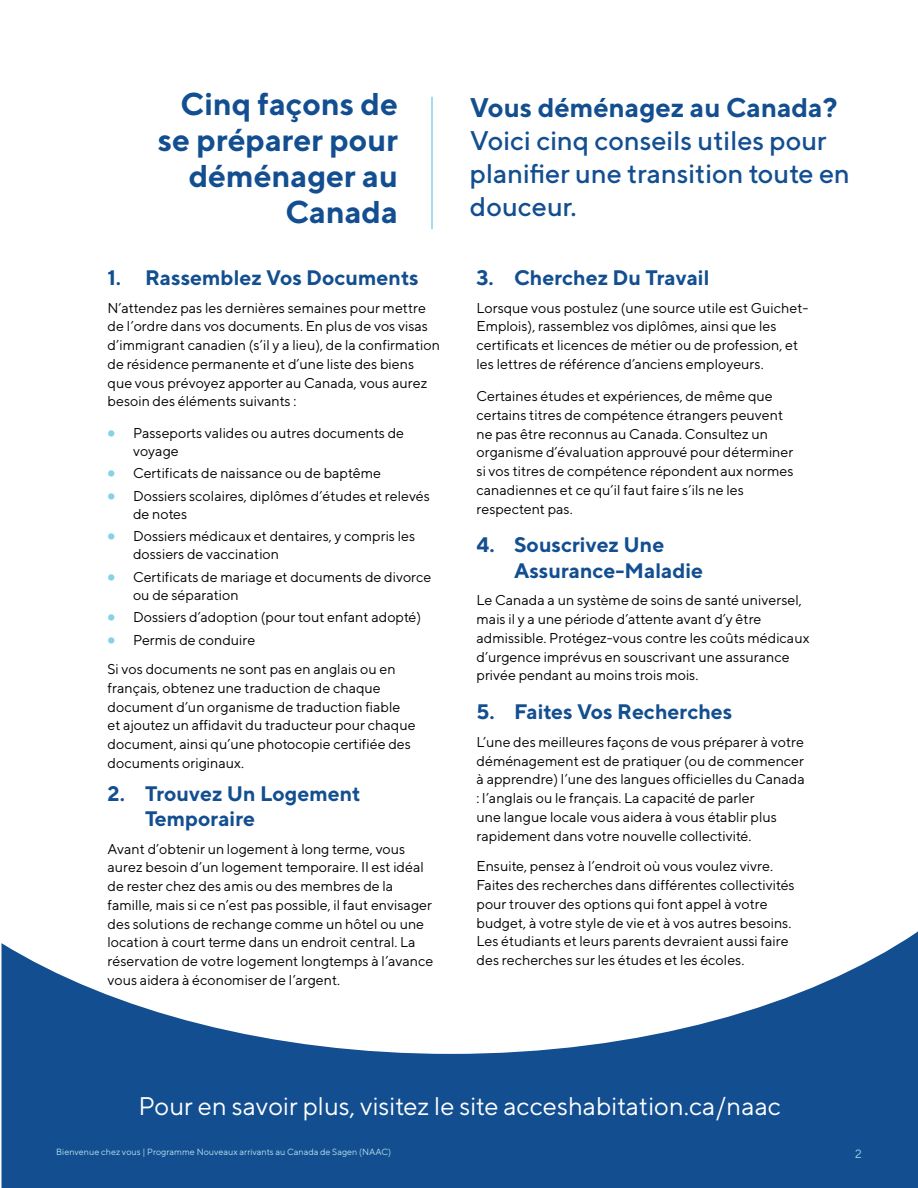
<style>
.page{position:relative;width:918px;height:1188px;background:#fff}
.page>*{position:absolute;margin:0;border:0;box-sizing:border-box;transform-origin:0 0}
.t1{font:700 31.5px/36px "TT Norms";color:#134f90;text-align:right}
.t2{font:500 27px/33px "TT Norms";color:#134f90}
.t3{font:700 27px "TT Norms";color:#134f90}
.t4{font:25.5px "TT Norms";color:#fff}
.t5{font:700 21px/25.2px "TT Norms";color:#134f90}
.t6{font:14.25px/18.8px "TT Norms";color:#000}
.t7{font:12px "TT Norms";color:#95d5e9}
.t8{font:9px "TT Norms";color:#b4e0ee}
.s1{font-family:"Circular TT";font-weight:900;font-size:15px;color:#87d1e6}
</style>
<div class="page">
<hr style="left:431px;top:97px;width:2px;height:132px;background:#85d1e6">
<svg style="left:2px;top:932px;width:916px;height:256px;fill:#134f90"></svg>
<h1 class="t1" style="left:158px;top:85px;width:242px">Cinq façons de se préparer pour déménager au<br>Canada</h1>
<h3 class="t5" style="left:108px;top:265px;width:313px">1. Rassemblez Vos Documents</h3>
<p class="t6" style="left:108px;top:298px;width:334px">N’attendez pas les dernières semaines pour mettre de l’ordre dans vos documents. En plus de vos visas d’immigrant canadien (s’il y a lieu), de la confirmation de résidence permanente et d’une liste des biens que vous prévoyez apporter au Canada, vous aurez besoin des éléments suivants :</p>
<p class="t6" style="left:133px;top:424px;width:273px;line-height:18px;text-indent:-26px"><span class="s1">•</span> Passeports valides ou autres documents de voyage</p>
<p class="t6" style="left:108px;top:464px;width:275px"><span class="s1">•</span> Certificats de naissance ou de baptême</p>
<p class="t6" style="left:133px;top:487px;width:298px;line-height:18px;text-indent:-26px"><span class="s1">•</span> Dossiers scolaires, diplômes d’études et relevés de notes</p>
<p class="t6" style="left:133px;top:527px;width:284px;line-height:18px;text-indent:-26px"><span class="s1">•</span> Dossiers médicaux et dentaires, y compris les dossiers de vaccination</p>
<p class="t6" style="left:133px;top:568px;width:300px;line-height:18px;text-indent:-26px"><span class="s1">•</span> Certificats de mariage et documents de divorce ou de séparation</p>
<p class="t6" style="left:108px;top:608px;width:315px"><span class="s1">•</span> Dossiers d’adoption (pour tout enfant adopté)</p>
<p class="t6" style="left:108px;top:625px;width:290px;line-height:29.2px"><span class="s1">•</span> Permis de conduire<br>Si vos documents ne sont pas en anglais ou en</p>
<p class="t6" style="left:108px;top:678px;width:310px">français, obtenez une traduction de chaque document d’un organisme de traduction fiable et ajoutez un affidavit du traducteur pour chaque document, ainsi qu’une photocopie certifiée des documents originaux.</p>
<h3 class="t5" style="left:145px;top:780px;width:217px;text-indent:-38px">2. Trouvez Un Logement<br>Temporaire</h3>
<p class="t6" style="left:108px;top:839px;width:327px">Avant d’obtenir un logement à long terme, vous aurez besoin d’un logement temporaire. Il est idéal de rester chez des amis ou des membres de la famille, mais si ce n’est pas possible, il faut envisager des solutions de rechange comme un hôtel ou une location à court terme dans un endroit central. La réservation de votre logement longtemps à l’avance vous aidera à économiser de l’argent.</p>
<h2 class="t3" style="left:470px;top:90px;width:369px">Vous déménagez au Canada?</h2>
<h2 class="t2" style="left:470px;top:123px;width:381px">Voici cinq conseils utiles pour planifier une transition toute en douceur.</h2>
<h3 class="t5" style="left:477px;top:265px;width:234px">3. Cherchez Du Travail</h3>
<p class="t6" style="left:477px;top:298px;width:334px">Lorsque vous postulez (une source utile est Guichet-Emplois), rassemblez vos diplômes, ainsi que les certificats et licences de métier ou de profession, et les lettres de référence d’anciens employeurs.</p>
<p class="t6" style="left:477px;top:387px;width:319px">Certaines études et expériences, de même que certains titres de compétence étrangers peuvent ne pas être reconnus au Canada. Consultez un organisme d’évaluation approuvé pour déterminer si vos titres de compétence répondent aux normes canadiennes et ce qu’il faut faire s’ils ne les respectent pas.</p>
<h3 class="t5" style="left:514px;top:532px;width:191px;text-indent:-38px">4. Souscrivez Une<br>Assurance-Maladie</h3>
<p class="t6" style="left:477px;top:591px;width:335px">Le Canada a un système de soins de santé universel, mais il y a une période d’attente avant d’y être admissible. Protégez-vous contre les coûts médicaux d’urgence imprévus en souscrivant une assurance privée pendant au moins trois mois.</p>
<h3 class="t5" style="left:477px;top:699px;width:257px">5. Faites Vos Recherches</h3>
<p class="t6" style="left:477px;top:732px;width:330px">L’une des meilleures façons de vous préparer à votre déménagement est de pratiquer (ou de commencer à apprendre) l’une des langues officielles du Canada : l’anglais ou le français. La capacité de parler<br>une langue locale vous aidera à vous établir plus rapidement dans votre nouvelle collectivité.</p>
<p class="t6" style="left:477px;top:857px;width:320px">Ensuite, pensez à l’endroit où vous voulez vivre.<br>Faites des recherches dans différentes collectivités pour trouver des options qui font appel à votre budget, à votre style de vie et à vos autres besoins.<br>Les étudiants et leurs parents devraient aussi faire des recherches sur les études et les écoles.</p>
<h3 class="t4" style="left:139px;top:1091px;width:644px">Pour en savoir plus, visitez le site acceshabitation.ca/naac</h3>
<p class="t8" style="left:56px;top:1146px;width:336px">Bienvenue chez vous | Programme Nouveaux arrivants au Canada de Sagen (NAAC)</p>
<p class="t7" style="left:855px;top:1146px;width:8px">2</p>
</div>
